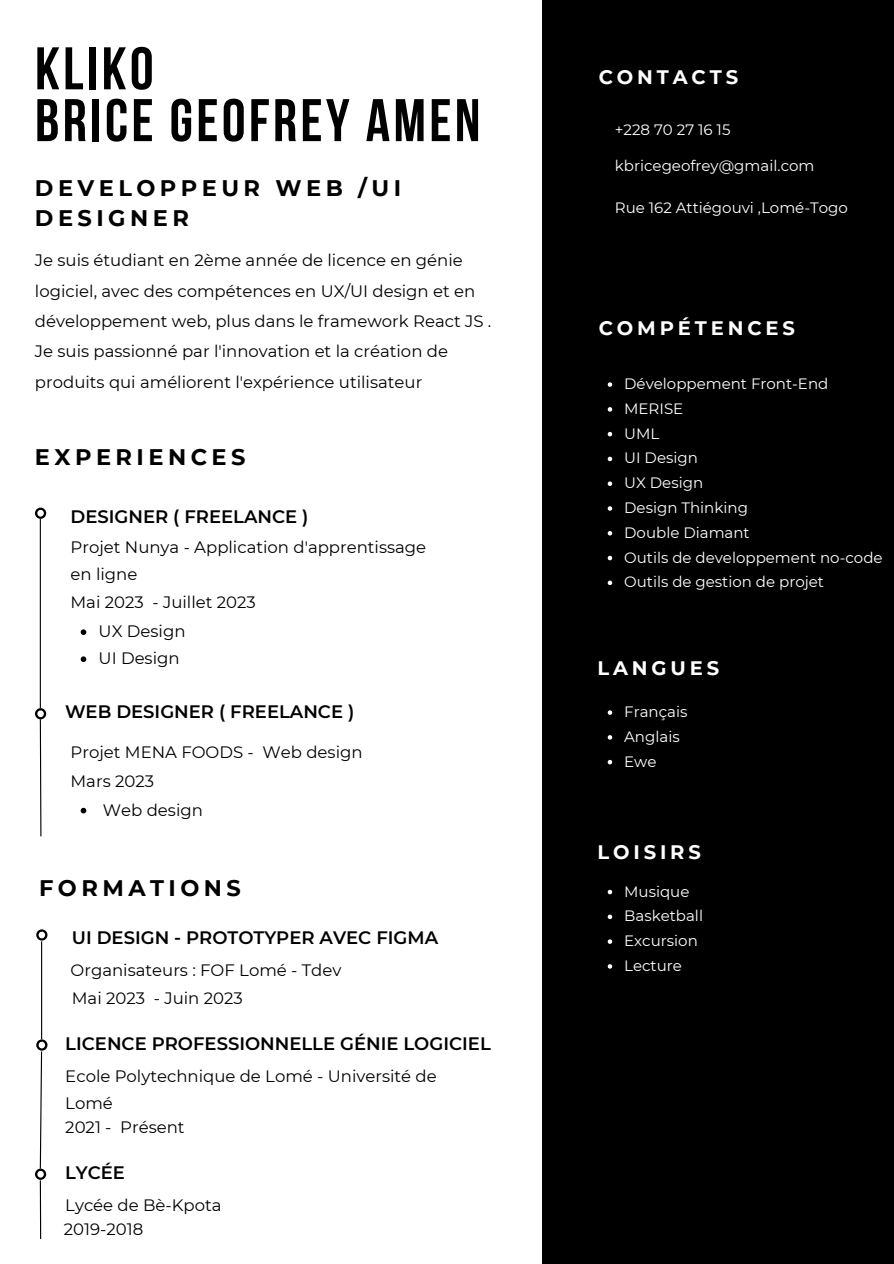
<style>
.page{position:relative;width:894px;height:1264px;background:#fff}
.page>*{position:absolute;margin:0;border:0;box-sizing:border-box;transform-origin:0 0}
.t1{font:700 60px "Bebas Neue";letter-spacing:.055em;color:#000}
.t2{font:700 22.5px/30.5px "Montserrat";letter-spacing:.2em;color:#000}
.t3{font:700 19.5px "Montserrat";letter-spacing:.2em;color:#fff}
.t4{font:600 18px "Montserrat";color:#000}
.t5{font:16.5px/30.5px "Montserrat";color:#000}
.t6{font:15px "Montserrat";color:#fff}
</style>
<div class="page">
<svg style="left:39px;top:556px;width:1px;height:15px"></svg>
<svg style="left:39px;top:591px;width:1px;height:23px"></svg>
<svg style="left:39px;top:632px;width:1px;height:21px"></svg>
<svg style="left:35px;top:507px;width:11px;height:12px"></svg>
<hr style="left:40px;top:519px;width:1px;height:189px;background:#000">
<svg style="left:35px;top:708px;width:11px;height:129px"></svg>
<svg style="left:81px;top:629px;width:5px;height:6px"></svg>
<svg style="left:81px;top:656px;width:5px;height:6px"></svg>
<div style="left:542px;top:1px;width:351px;height:1262px;background:#000"></div>
<svg style="left:607px;top:382px;width:5px;height:5px"></svg>
<svg style="left:607px;top:407px;width:5px;height:4px"></svg>
<svg style="left:607px;top:432px;width:5px;height:4px"></svg>
<svg style="left:607px;top:456px;width:5px;height:5px"></svg>
<svg style="left:607px;top:481px;width:5px;height:5px"></svg>
<svg style="left:607px;top:506px;width:5px;height:5px"></svg>
<svg style="left:607px;top:531px;width:5px;height:4px"></svg>
<svg style="left:607px;top:556px;width:5px;height:4px"></svg>
<svg style="left:607px;top:580px;width:5px;height:5px"></svg>
<svg style="left:607px;top:710px;width:5px;height:5px"></svg>
<svg style="left:607px;top:735px;width:5px;height:4px"></svg>
<svg style="left:607px;top:760px;width:5px;height:4px"></svg>
<svg style="left:81px;top:807px;width:5px;height:6px"></svg>
<svg style="left:607px;top:889px;width:5px;height:5px"></svg>
<svg style="left:607px;top:914px;width:5px;height:5px"></svg>
<svg style="left:607px;top:939px;width:5px;height:4px"></svg>
<svg style="left:607px;top:964px;width:5px;height:4px"></svg>
<svg style="left:42px;top:978px;width:1px;height:14px"></svg>
<svg style="left:36px;top:929px;width:11px;height:11px"></svg>
<hr style="left:41px;top:941px;width:1px;height:98px;background:#000">
<svg style="left:35px;top:1013px;width:13px;height:181px"></svg>
<hr style="left:40px;top:1180px;width:1px;height:58px;background:#000">
<p class="t1" style="left:35px;top:44px;width:120px">KLIKO</p>
<p class="t1" style="left:35px;top:96px;width:447px">BRICE GEOFREY AMEN</p>
<p class="t2" style="left:35px;top:172px;width:367px">DEVELOPPEUR WEB /UI<br>DESIGNER</p>
<p class="t5" style="left:35px;top:245px;width:458px">Je suis étudiant en 2ème année de licence en génie logiciel, avec des compétences en UX/UI design et en développement web, plus dans le framework React JS .<br>Je suis passionné par l'innovation et la création de produits qui améliorent l'expérience utilisateur</p>
<p class="t2" style="left:35px;top:441px;width:212px">EXPERIENCES</p>
<p class="t4" style="left:70px;top:505px;width:239px">DESIGNER ( FREELANCE )</p>
<p class="t5" style="left:70px;top:533px;width:357px;line-height:27px">Projet Nunya - Application d'apprentissage en ligne</p>
<p class="t5" style="left:70px;top:587px;width:187px">Mai 2023 - Juillet 2023</p>
<p class="t5" style="left:99px;top:616px;width:88px">UX Design</p>
<p class="t5" style="left:99px;top:643px;width:82px">UI Design</p>
<p class="t4" style="left:65px;top:701px;width:291px">WEB DESIGNER ( FREELANCE )</p>
<p class="t5" style="left:70px;top:736px;width:293px">Projet MENA FOODS - Web design</p>
<p class="t5" style="left:70px;top:765px;width:85px">Mars 2023</p>
<p class="t5" style="left:103px;top:794px;width:101px">Web design</p>
<p class="t2" style="left:39px;top:872px;width:203px">FORMATIONS</p>
<p class="t4" style="left:72px;top:927px;width:368px">UI DESIGN - PROTOTYPER AVEC FIGMA</p>
<p class="t5" style="left:70px;top:954px;width:272px">Organisateurs : FOF Lomé - Tdev</p>
<p class="t5" style="left:72px;top:982px;width:172px">Mai 2023 - Juin 2023</p>
<p class="t4" style="left:65px;top:1032px;width:427px">LICENCE PROFESSIONNELLE GÉNIE LOGICIEL</p>
<p class="t5" style="left:65px;top:1062px;width:373px;line-height:27px">Ecole Polytechnique de Lomé - Université de<br>Lomé</p>
<p class="t5" style="left:65px;top:1111px;width:121px">2021 - Présent</p>
<p class="t4" style="left:65px;top:1161px;width:61px">LYCÉE</p>
<p class="t5" style="left:65px;top:1189px;width:158px">Lycée de Bè-Kpota</p>
<p class="t5" style="left:64px;top:1213px;width:81px">2019-2018</p>
<p class="t3" style="left:598px;top:66px;width:141px">CONTACTS</p>
<p class="t6" style="left:614px;top:121px;width:117px">+228 70 27 16 15</p>
<p class="t6" style="left:614px;top:157px;width:201px">kbricegeofrey@gmail.com</p>
<p class="t6" style="left:614px;top:198px;width:234px">Rue 162 Attiégouvi ,Lomé-Togo</p>
<p class="t3" style="left:598px;top:316px;width:198px">COMPÉTENCES</p>
<p class="t6" style="left:624px;top:374px;width:205px">Développement Front-End</p>
<p class="t6" style="left:624px;top:399px;width:61px">MERISE</p>
<p class="t6" style="left:624px;top:424px;width:37px">UML</p>
<p class="t6" style="left:624px;top:449px;width:75px">UI Design</p>
<p class="t6" style="left:624px;top:473px;width:80px">UX Design</p>
<p class="t6" style="left:624px;top:498px;width:125px">Design Thinking</p>
<p class="t6" style="left:624px;top:523px;width:127px">Double Diamant</p>
<p class="t6" style="left:624px;top:548px;width:260px">Outils de developpement no-code</p>
<p class="t6" style="left:624px;top:573px;width:201px">Outils de gestion de projet</p>
<p class="t3" style="left:597px;top:656px;width:123px">LANGUES</p>
<p class="t6" style="left:624px;top:702px;width:65px">Français</p>
<p class="t6" style="left:624px;top:727px;width:57px">Anglais</p>
<p class="t6" style="left:624px;top:752px;width:34px">Ewe</p>
<p class="t3" style="left:597px;top:839px;width:105px">LOISIRS</p>
<p class="t6" style="left:624px;top:882px;width:67px">Musique</p>
<p class="t6" style="left:624px;top:906px;width:80px">Basketball</p>
<p class="t6" style="left:624px;top:931px;width:75px">Excursion</p>
<p class="t6" style="left:624px;top:956px;width:59px">Lecture</p>
</div>
